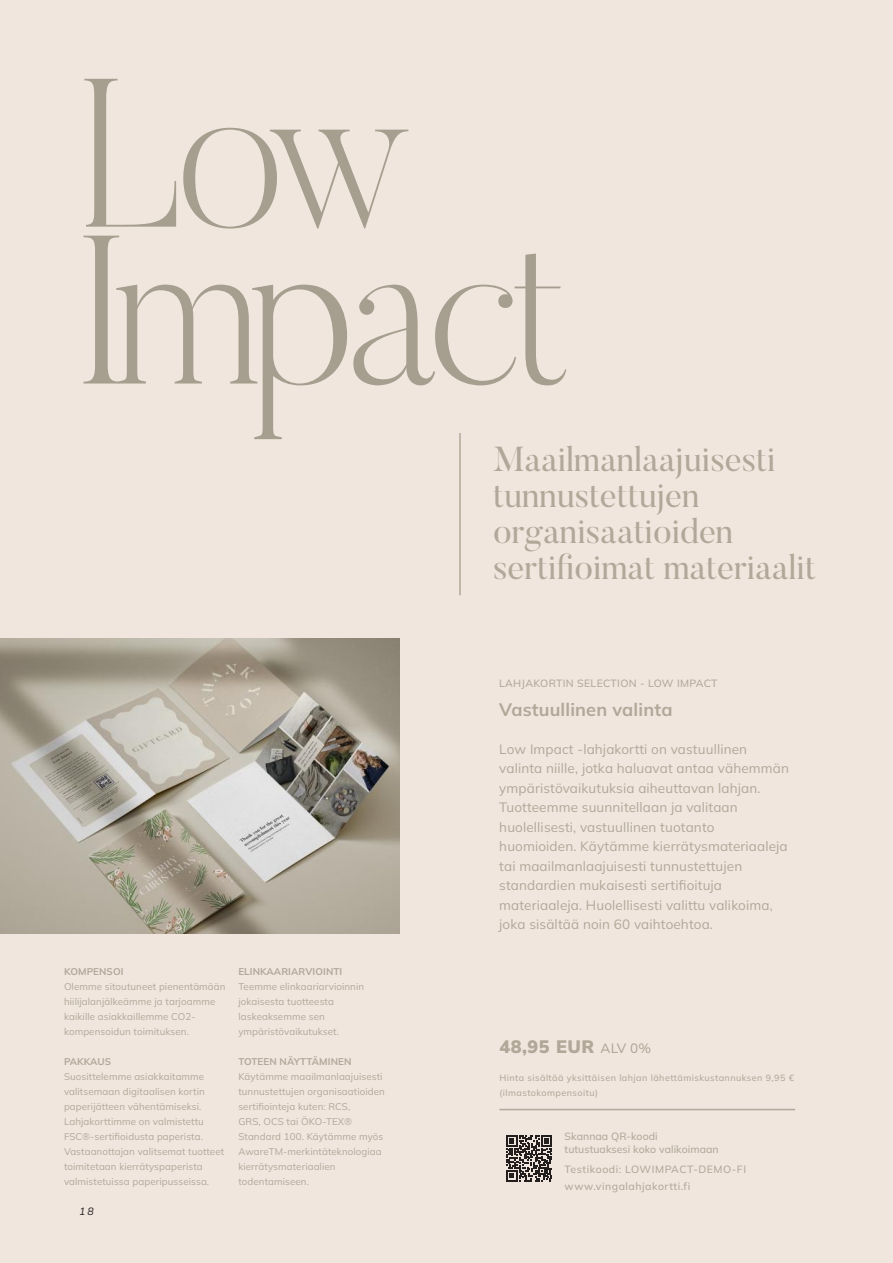
<style>
.page{position:relative;width:893px;height:1263px;background:#f0e6de}
.page>*{position:absolute;margin:0;border:0;box-sizing:border-box;transform-origin:0 0}
.t1{font:200 210px/156.9px "Butler";letter-spacing:-.06em;color:#a69f8f}
.t2{font:34.5px/36px "Butler";color:#b1a899}
.t3{font:700 18px "Mulish";letter-spacing:.01em;color:#b1a899}
.t4{font:900 18px "Mulish";letter-spacing:.03em;color:#b1a899}
.t5{font:13.5px/19.5px "Mulish";letter-spacing:.01em;color:#b1a899}
.t6{font:500 10.5px/17px "Mulish";letter-spacing:.05em;color:#b1a899}
.t7{font:500 10.5px/13.5px "Mulish";letter-spacing:.005em;color:#b1a899}
.t8{font:500 10.5px "Mulish";letter-spacing:.03em;color:#b1a899}
.t9{font:italic 200 10.5px "Mulish";color:#241f1f}
.t10{font:9.75px/15px "Mulish";letter-spacing:.01em;color:#b1a899}
.t11{font:700 9.75px "Mulish";letter-spacing:.01em;color:#b1a899}
.t12{font:500 9px/15px "Mulish";letter-spacing:.05em;color:#b1a899}
.s1{font-weight:500;font-size:13.5px}
</style>
<div class="page">
<img style="left:0;top:638px;width:400px;height:296px">
<hr style="left:499px;top:1109px;width:296px;height:1px;background:#b1a899">
<hr style="left:459px;top:433px;width:2px;height:162px;background:#b1a899">
<svg style="left:506px;top:1135px;width:46px;height:46px"></svg>
<h1 class="t1" style="left:75px;top:74px;width:496px">Low<br>Impact</h1>
<h2 class="t2" style="left:493px;top:441px;width:324px">Maailmanlaajuisesti tunnustettujen organisaatioiden sertifioimat materiaalit</h2>
<p class="t8" style="left:499px;top:676px;width:220px">LAHJAKORTIN SELECTION - LOW IMPACT</p>
<h3 class="t3" style="left:499px;top:698px;width:175px">Vastuullinen valinta</h3>
<p class="t11" style="left:64px;top:964px;width:61px">KOMPENSOI</p>
<p class="t10" style="left:64px;top:978px;width:163px">Olemme sitoutuneet pienentämään hiilijalanjälkeämme ja tarjoamme kaikille asiakkaillemme CO2- kompensoidun toimituksen.</p>
<p class="t11" style="left:64px;top:1054px;width:49px">PAKKAUS</p>
<p class="t10" style="left:64px;top:1068px;width:162px">Suosittelemme asiakkaitamme valitsemaan digitaalisen kortin paperijätteen vähentämiseksi.<br>Lahjakorttimme on valmistettu FSC®-sertifioidusta paperista.<br>Vastaanottajan valitsemat tuotteet toimitetaan kierrätyspaperista valmistetuissa paperipusseissa.</p>
<p class="t9" style="left:79px;top:1204px;width:16px">18</p>
<p class="t11" style="left:238px;top:964px;width:105px">ELINKAARIARVIOINTI</p>
<p class="t10" style="left:238px;top:978px;width:127px">Teemme elinkaariarvioinnin jokaisesta tuotteesta laskeaksemme sen ympäristövaikutukset.</p>
<p class="t11" style="left:238px;top:1054px;width:115px">TOTEEN NÄYTTÄMINEN</p>
<p class="t10" style="left:238px;top:1068px;width:148px">Käytämme maailmanlaajuisesti tunnustettujen organisaatioiden sertifiointeja kuten: RCS,<br>GRS, OCS tai ÖKO-TEX®<br>Standard 100. Käytämme myös<br>AwareTM-merkintäteknologiaa kierrätysmateriaalien todentamiseen.</p>
<p class="t5" style="left:499px;top:739px;width:291px">Low Impact -lahjakortti on vastuullinen valinta niille, jotka haluavat antaa vähemmän ympäristövaikutuksia aiheuttavan lahjan.<br>Tuotteemme suunnitellaan ja valitaan huolellisesti, vastuullinen tuotanto huomioiden. Käytämme kierrätysmateriaaleja tai maailmanlaajuisesti tunnustettujen standardien mukaisesti sertifioituja materiaaleja. Huolellisesti valittu valikoima, joka sisältää noin 60 vaihtoehtoa.</p>
<h3 class="t4" style="left:499px;top:1034px;width:153px">48,95 EUR <span class="s1">ALV 0%</span></h3>
<p class="t12" style="left:499px;top:1070px;width:296px">Hinta sisältää yksittäisen lahjan lähettämiskustannuksen 9,95 € (ilmastokompensoitu)</p>
<p class="t7" style="left:565px;top:1129px;width:156px">Skannaa QR-koodi tutustuaksesi koko valikoimaan</p>
<p class="t6" style="left:565px;top:1160px;width:183px">Testikoodi: LOWIMPACT-DEMO-FI www.vingalahjakortti.fi</p>
</div>
